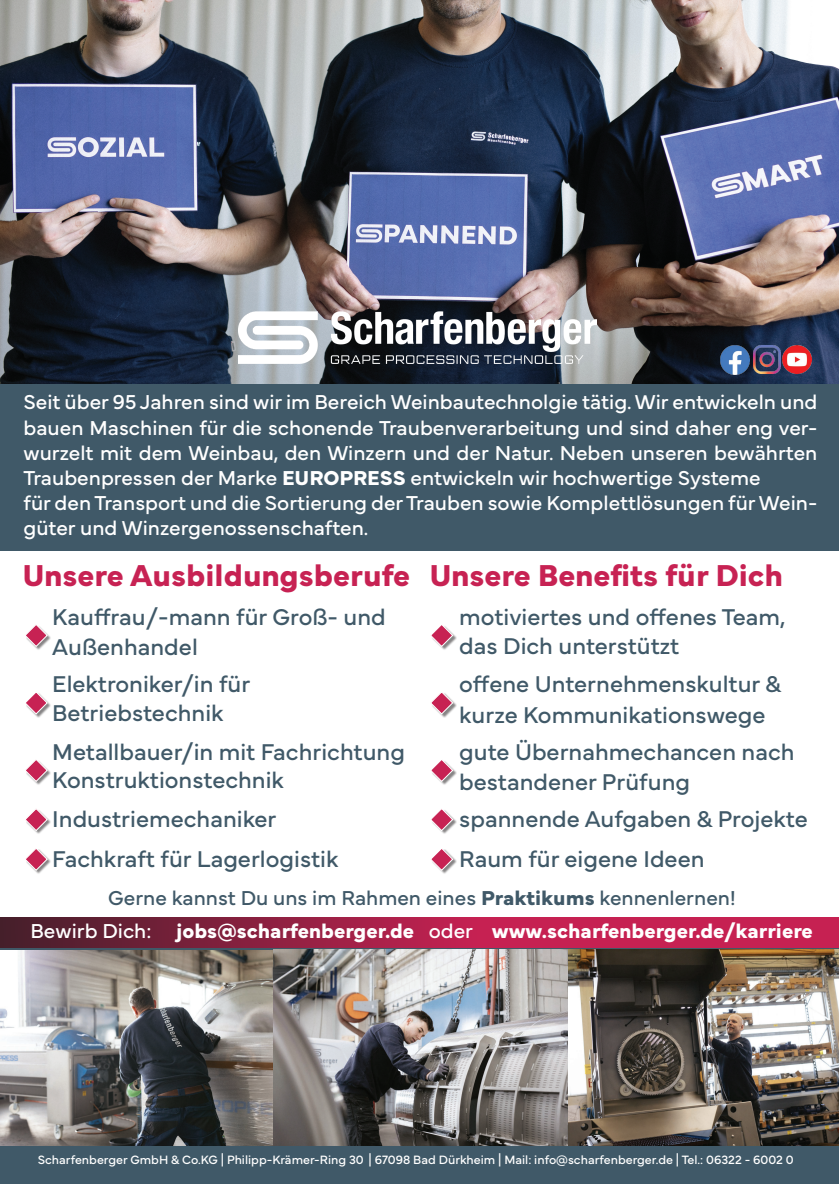
<style>
.page{position:relative;width:839px;height:1184px;background:#fff}
.page>*{position:absolute;margin:0;border:0;box-sizing:border-box;transform-origin:0 0}
.t1{font:700 31.5px "Mundial";color:#c72253}
.t2{font:23.8px/30.2px "Mundial";color:#405968}
.t3{font:21px/25.2px "Mundial";color:#fff}
.t4{font:700 21px/33.3px "Mundial";color:#fff;text-align:center}
.t5{font:12.6px "Mundial";color:#fff}
.s1{font-weight:700}
.s2{font-weight:400;color:#405968}
.s3{color:#405968}
.s4{font-weight:400}
</style>
<div class="page">
<div style="left:0;top:356px;width:838px;height:828px;background:#405968"></div>
<img style="left:0;top:0;width:838px;height:383px">
<img style="left:0;top:949px;width:838px;height:196px">
<img style="left:239px;top:311px;width:357px;height:52px">
<img style="left:720px;top:345px;width:29px;height:29px">
<img style="left:753px;top:345px;width:27px;height:28px">
<img style="left:782px;top:345px;width:29px;height:28px">
<div style="left:0;top:551px;width:838px;height:370px;background:#fff"></div>
<svg style="left:0;top:917px;width:838px;height:31px;background:#a02046"></svg>
<div style="left:26px;top:849px;width:25px;height:25px;background:#231f20;opacity:.55"></div>
<svg style="left:26px;top:849px;width:22px;height:21px"></svg>
<div style="left:26px;top:809px;width:25px;height:26px;background:#231f20;opacity:.55"></div>
<svg style="left:26px;top:809px;width:22px;height:22px"></svg>
<div style="left:26px;top:760px;width:25px;height:26px;background:#231f20;opacity:.55"></div>
<svg style="left:26px;top:760px;width:22px;height:22px"></svg>
<div style="left:26px;top:692px;width:25px;height:26px;background:#231f20;opacity:.55"></div>
<svg style="left:26px;top:692px;width:22px;height:22px"></svg>
<div style="left:26px;top:625px;width:25px;height:26px;background:#231f20;opacity:.55"></div>
<svg style="left:26px;top:625px;width:22px;height:22px"></svg>
<div style="left:431px;top:625px;width:26px;height:26px;background:#231f20;opacity:.55"></div>
<svg style="left:431px;top:625px;width:22px;height:22px"></svg>
<div style="left:431px;top:692px;width:26px;height:26px;background:#231f20;opacity:.55"></div>
<svg style="left:431px;top:692px;width:22px;height:22px"></svg>
<div style="left:431px;top:760px;width:26px;height:26px;background:#231f20;opacity:.55"></div>
<svg style="left:431px;top:760px;width:22px;height:22px"></svg>
<div style="left:431px;top:809px;width:26px;height:26px;background:#231f20;opacity:.55"></div>
<svg style="left:431px;top:809px;width:22px;height:22px"></svg>
<div style="left:431px;top:849px;width:26px;height:25px;background:#231f20;opacity:.55"></div>
<svg style="left:431px;top:849px;width:22px;height:21px"></svg>
<p class="t3" style="left:23px;top:387px;width:795px">Seit über 95 Jahren sind wir im Bereich Weinbautechnolgie tätig. Wir entwickeln und bauen Maschinen für die schonende Traubenverarbeitung und sind daher eng ver&shy;wurzelt mit dem Weinbau, den Winzern und der Natur. Neben unseren bewährten Traubenpressen der Marke <span class="s1">EUROPRESS</span> entwickeln wir hochwertige Systeme<br>für den Transport und die Sortierung der Trauben sowie Komplettlösungen für Wein&shy;güter und Winzergenossenschaften.</p>
<h1 class="t1" style="left:23px;top:550px;width:762px">Unsere Ausbildungsberufe Unsere Benefits für Dich</h1>
<p class="t2" style="left:52px;top:599px;width:335px">Kauffrau/-mann für Groß- und<br>Außenhandel</p>
<p class="t2" style="left:52px;top:668px;width:199px;line-height:28.6px">Elektroniker/in für<br>Betriebstechnik</p>
<p class="t2" style="left:52px;top:735px;width:354px;line-height:28.6px">Metallbauer/in mit Fachrichtung<br>Konstruktionstechnik</p>
<p class="t2" style="left:52px;top:797px;width:287px;line-height:39.7px">Industriemechaniker<br>Fachkraft für Lagerlogistik</p>
<p class="t2" style="left:459px;top:600px;width:328px;line-height:28.6px">motiviertes und offenes Team, das Dich unterstützt</p>
<p class="t2" style="left:459px;top:667px;width:323px">offene Unternehmenskultur &amp; kurze Kommunikationswege</p>
<p class="t2" style="left:459px;top:734px;width:337px">gute Übernahmechancen nach bestandener Prüfung</p>
<p class="t2" style="left:459px;top:797px;width:350px;line-height:39.7px">spannende Aufgaben &amp; Projekte<br>Raum für eigene Ideen</p>
<p class="t4" style="left:30px;top:879px;width:783px"><span class="s2">Gerne kannst Du uns im Rahmen eines</span> <span class="s3">Praktikums</span> <span class="s2">kennenlernen!<br></span><span class="s4">Bewirb Dich:</span> jobs@scharfenberger.de <span class="s4">oder</span> www.scharfenberger.de/karriere</p>
<p class="t5" style="left:38px;top:1149px;width:757px">Scharfenberger GmbH &amp; Co.KG | Philipp-Krämer-Ring 30 | 67098 Bad Dürkheim | Mail: info@scharfenberger.de | Tel.: 06322 - 6002 0</p>
</div>
